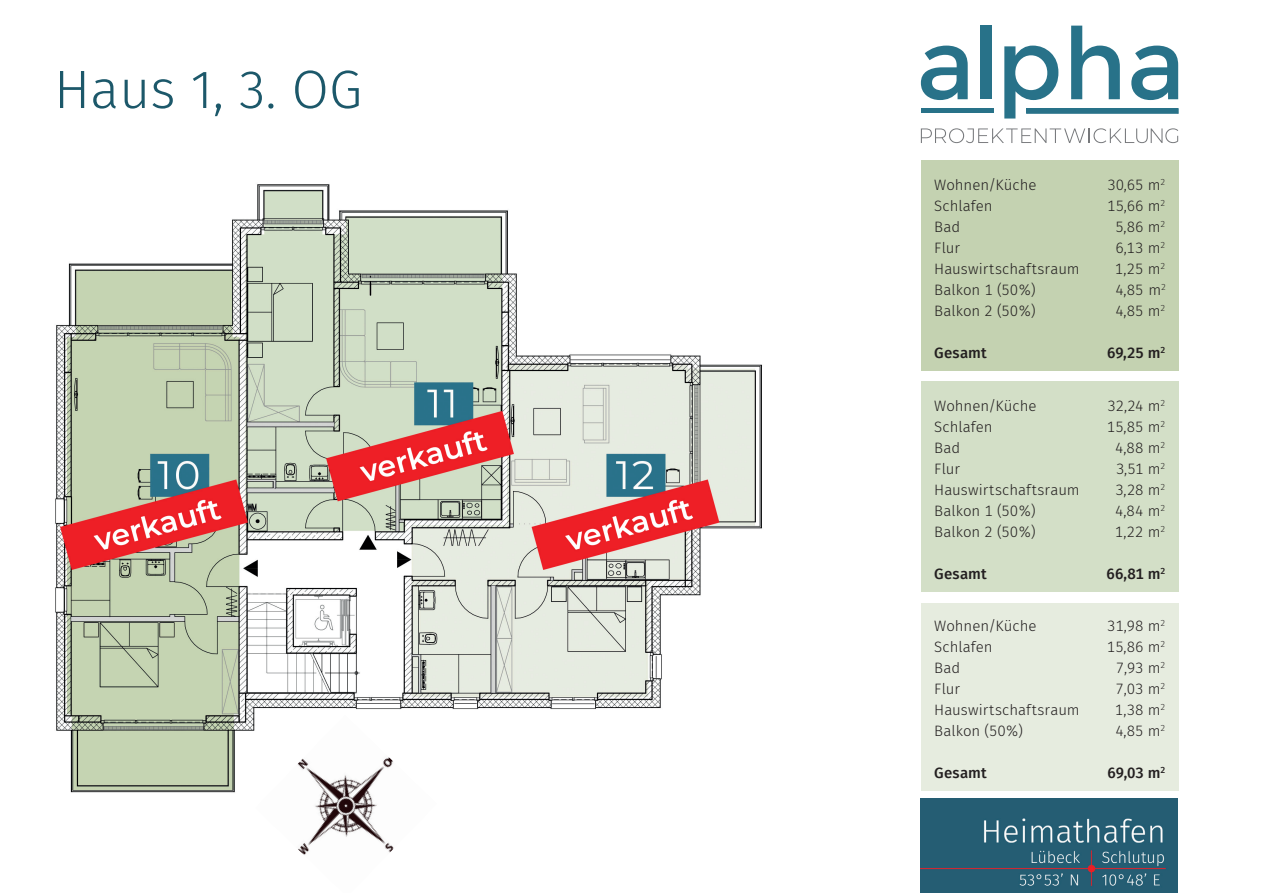
<style>
.page{position:relative;width:1263px;height:893px;background:#fff}
.page>*{position:absolute;margin:0;border:0;box-sizing:border-box;transform-origin:0 0}
.t1{font:300 54px "Fira Sans";color:#1c586a}
.t2{font:300 15px "Fira Sans";color:#231f20}
.t3{font:500 15px "Fira Sans";letter-spacing:.01em;color:#231f20}
</style>
<div class="page">
<img style="left:55px;top:184px;width:707px;height:609px">
<div style="left:921px;top:160px;width:258px;height:210px;background:#c4d2b1"></div>
<div style="left:921px;top:382px;width:258px;height:210px;background:#d3dfc7"></div>
<div style="left:921px;top:603px;width:258px;height:187px;background:#e6ecdf"></div>
<img style="left:255px;top:715px;width:182px;height:140px">
<svg style="left:921px;top:46px;width:47px;height:54px"></svg>
<div style="left:980px;top:26px;width:11px;height:73px;background:#287289"></div>
<svg style="left:1004px;top:46px;width:54px;height:73px"></svg>
<svg style="left:1071px;top:26px;width:49px;height:73px"></svg>
<svg style="left:1131px;top:46px;width:47px;height:54px"></svg>
<svg style="left:921px;top:128px;width:257px;height:15px"></svg>
<hr style="left:921px;top:109px;width:72px;height:4px;background:#287289">
<hr style="left:1026px;top:109px;width:152px;height:4px;background:#287289">
<div style="left:1026px;top:108px;width:152px;height:6px;border:1px solid #287289"></div>
<img style="left:920px;top:798px;width:257px;height:95px">
<h1 class="t1" style="left:54px;top:51px;width:310px">Haus 1, 3. OG</h1>
<p class="t2" style="left:934px;top:174px;width:104px">Wohnen/Küche</p>
<p class="t2" style="left:1107px;top:174px;width:59px">30,65 m<sup>2</sup></p>
<p class="t2" style="left:934px;top:195px;width:60px">Schlafen</p>
<p class="t2" style="left:1107px;top:195px;width:60px">15,66 m<sup>2</sup></p>
<p class="t2" style="left:934px;top:216px;width:28px">Bad</p>
<p class="t2" style="left:1115px;top:216px;width:51px">5,86 m<sup>2</sup></p>
<p class="t2" style="left:934px;top:237px;width:27px">Flur</p>
<p class="t2" style="left:1115px;top:237px;width:52px">6,13 m<sup>2</sup></p>
<p class="t2" style="left:934px;top:258px;width:147px">Hauswirtschaftsraum</p>
<p class="t2" style="left:1115px;top:258px;width:52px">1,25 m<sup>2</sup></p>
<p class="t2" style="left:934px;top:279px;width:103px">Balkon 1 (50%)</p>
<p class="t2" style="left:1115px;top:279px;width:52px">4,85 m<sup>2</sup></p>
<p class="t2" style="left:934px;top:300px;width:103px">Balkon 2 (50%)</p>
<p class="t2" style="left:1115px;top:300px;width:52px">4,85 m<sup>2</sup></p>
<p class="t3" style="left:934px;top:340px;width:54px">Gesamt</p>
<p class="t3" style="left:1107px;top:340px;width:60px">69,25 m<sup>2</sup></p>
<p class="t2" style="left:934px;top:395px;width:104px">Wohnen/Küche</p>
<p class="t2" style="left:1107px;top:395px;width:59px">32,24 m<sup>2</sup></p>
<p class="t2" style="left:934px;top:416px;width:60px">Schlafen</p>
<p class="t2" style="left:1107px;top:416px;width:60px">15,85 m<sup>2</sup></p>
<p class="t2" style="left:934px;top:437px;width:28px">Bad</p>
<p class="t2" style="left:1115px;top:437px;width:52px">4,88 m<sup>2</sup></p>
<p class="t2" style="left:934px;top:458px;width:27px">Flur</p>
<p class="t2" style="left:1116px;top:458px;width:51px">3,51 m<sup>2</sup></p>
<p class="t2" style="left:934px;top:479px;width:147px">Hauswirtschaftsraum</p>
<p class="t2" style="left:1115px;top:479px;width:51px">3,28 m<sup>2</sup></p>
<p class="t2" style="left:934px;top:500px;width:103px">Balkon 1 (50%)</p>
<p class="t2" style="left:1115px;top:500px;width:52px">4,84 m<sup>2</sup></p>
<p class="t2" style="left:934px;top:521px;width:103px">Balkon 2 (50%)</p>
<p class="t2" style="left:1115px;top:521px;width:52px">1,22 m<sup>2</sup></p>
<p class="t3" style="left:934px;top:562px;width:54px">Gesamt</p>
<p class="t3" style="left:1106px;top:562px;width:60px">66,81 m<sup>2</sup></p>
<p class="t2" style="left:934px;top:615px;width:104px">Wohnen/Küche</p>
<p class="t2" style="left:1107px;top:615px;width:60px">31,98 m<sup>2</sup></p>
<p class="t2" style="left:934px;top:636px;width:60px">Schlafen</p>
<p class="t2" style="left:1107px;top:636px;width:60px">15,86 m<sup>2</sup></p>
<p class="t2" style="left:934px;top:657px;width:28px">Bad</p>
<p class="t2" style="left:1116px;top:657px;width:51px">7,93 m<sup>2</sup></p>
<p class="t2" style="left:934px;top:678px;width:27px">Flur</p>
<p class="t2" style="left:1116px;top:678px;width:51px">7,03 m<sup>2</sup></p>
<p class="t2" style="left:934px;top:699px;width:147px">Hauswirtschaftsraum</p>
<p class="t2" style="left:1115px;top:699px;width:52px">1,38 m<sup>2</sup></p>
<p class="t2" style="left:934px;top:720px;width:90px">Balkon (50%)</p>
<p class="t2" style="left:1115px;top:720px;width:52px">4,85 m<sup>2</sup></p>
<p class="t3" style="left:934px;top:761px;width:54px">Gesamt</p>
<p class="t3" style="left:1107px;top:761px;width:59px">69,03 m<sup>2</sup></p>
</div>
